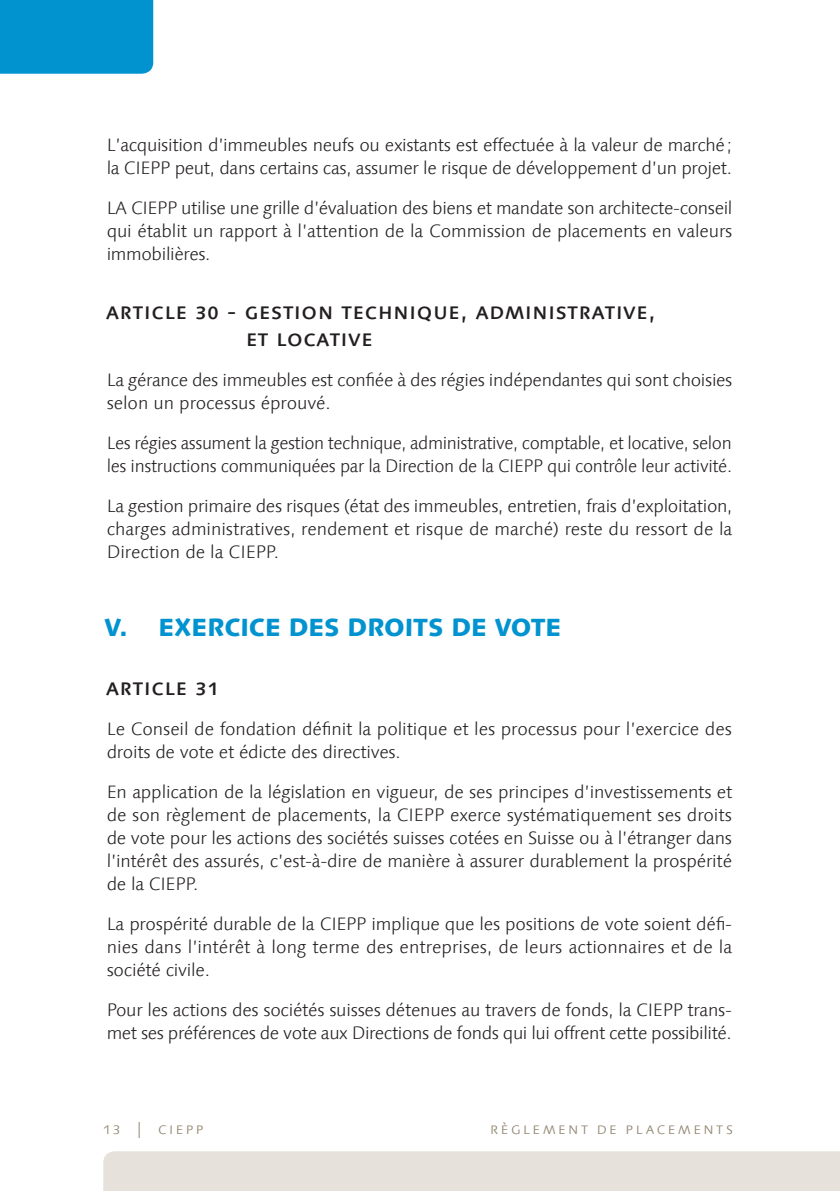
<style>
.page{position:relative;width:840px;height:1191px;background:#fff}
.page>*{position:absolute;margin:0;border:0;box-sizing:border-box;transform-origin:0 0}
.t1{font:800 25px "Linotype Syntax Com";letter-spacing:-.02em;color:#0093d0}
.t2{font:500 23px/27.6px "Linotype Syntax Com";letter-spacing:.035em;color:#231f20}
.t3{font:300 18px/23px "Linotype Syntax Com";letter-spacing:-.02em;color:#231f20}
.t4{font:300 16px "Linotype Syntax Com";color:#938671}
</style>
<div class="page">
<div style="left:103px;top:1151px;width:736px;height:40px;background:#e6e2db"></div>
<div style="left:0;top:0;width:153px;height:74px;background:#0093d0"></div>
<p class="t3" style="left:107px;top:133px;width:626px">L’acquisition d’immeubles neufs ou existants est effectuée à la valeur de marché; la CIEPP peut, dans certains cas, assumer le risque de développement d’un projet.</p>
<p class="t3" style="left:107px;top:196px;width:627px;text-align:justify">LA CIEPP utilise une grille d’évaluation des biens et mandate son architecte-conseil qui établit un rapport à l’attention de la Commission de placements en valeurs immobilières.</p>
<p class="t2" style="left:246px;top:296px;width:410px;text-indent:-140px">article 30 - gestion technique, administrative, et locative</p>
<p class="t3" style="left:107px;top:369px;width:627px">La gérance des immeubles est confiée à des régies indépendantes qui sont choisies selon un processus éprouvé.</p>
<p class="t3" style="left:107px;top:432px;width:626px">Les régies assument la gestion technique, administrative, comptable, et locative, selon les instructions communiquées par la Direction de la CIEPP qui contrôle leur activité.</p>
<p class="t3" style="left:107px;top:495px;width:627px;text-align:justify">La gestion primaire des risques (état des immeubles, entretien, frais d’exploitation, charges administratives, rendement et risque de marché) reste du ressort de la Direction de la CIEPP.</p>
<h1 class="t1" style="left:104px;top:611px;width:458px">V. EXERCICE DES DROITS DE VOTE</h1>
<p class="t2" style="left:106px;top:672px;width:114px">article 31</p>
<p class="t3" style="left:107px;top:717px;width:626px">Le Conseil de fondation définit la politique et les processus pour l’exercice des droits de vote et édicte des directives.</p>
<p class="t3" style="left:107px;top:780px;width:627px;text-align:justify">En application de la législation en vigueur, de ses principes d’investissements et de son règlement de placements, la CIEPP exerce systématiquement ses droits de vote pour les actions des sociétés suisses cotées en Suisse ou à l’étranger dans l’intérêt des assurés, c’est-à-dire de manière à assurer durablement la prospérité de la CIEPP.</p>
<p class="t3" style="left:107px;top:912px;width:626px;text-align:justify">La prospérité durable de la CIEPP implique que les positions de vote soient défi&shy;nies dans l’intérêt à long terme des entreprises, de leurs actionnaires et de la société civile.</p>
<p class="t3" style="left:107px;top:998px;width:626px">Pour les actions des sociétés suisses détenues au travers de fonds, la CIEPP trans&shy;met ses préférences de vote aux Directions de fonds qui lui offrent cette possibilité.</p>
<p class="t4" style="left:103px;top:1119px;width:102px">13 | ciepp</p>
<p class="t4" style="left:490px;top:1119px;width:244px">règlement de placements</p>
</div>
